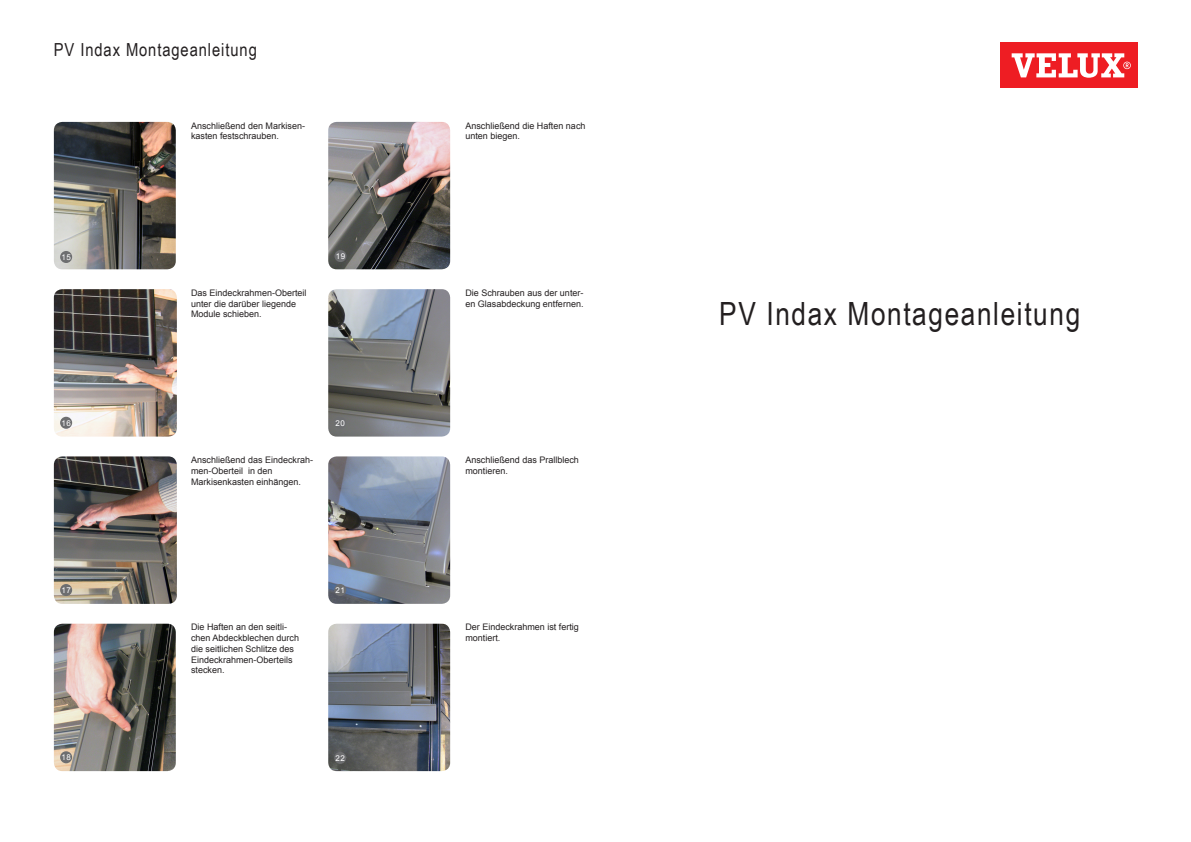
<style>
.page{position:relative;width:1191px;height:842px;background:#fff}
.page>*{position:absolute;margin:0;border:0;box-sizing:border-box;transform-origin:0 0}
.t1{font:32px "Arial Narrow";letter-spacing:.05em;color:#231f20}
.t2{font:18px "Arial Narrow";letter-spacing:.05em;color:#231f20}
.t3{font:9px/10.8px "Arial";color:#231f20}
.t4{font:8px "Arial";letter-spacing:.05em;color:#fff}
</style>
<div class="page">
<img style="left:54px;top:456px;width:123px;height:148px">
<img style="left:54px;top:289px;width:123px;height:148px">
<img style="left:54px;top:122px;width:122px;height:147px">
<div style="left:60px;top:251px;width:12px;height:12px;background:#6d6e70;border-radius:50%"></div>
<div style="left:60px;top:417px;width:12px;height:12px;background:#6d6e70;border-radius:50%"></div>
<div style="left:60px;top:584px;width:12px;height:12px;background:#6d6e70;border-radius:50%"></div>
<img style="left:54px;top:624px;width:122px;height:147px">
<div style="left:60px;top:751px;width:12px;height:12px;background:#6d6e70;border-radius:50%"></div>
<img style="left:328px;top:122px;width:122px;height:147px">
<div style="left:334px;top:250px;width:12px;height:12px;background:#6d6e70;border-radius:50%"></div>
<img style="left:328px;top:289px;width:122px;height:148px">
<div style="left:334px;top:417px;width:12px;height:12px;background:#6d6e70;border-radius:50%"></div>
<img style="left:328px;top:456px;width:122px;height:148px">
<img style="left:328px;top:624px;width:122px;height:147px">
<div style="left:334px;top:584px;width:12px;height:12px;background:#6d6e70;border-radius:50%"></div>
<div style="left:334px;top:752px;width:12px;height:12px;background:#6d6e70;border-radius:50%"></div>
<div style="left:1000px;top:43px;width:137px;height:45px;background:#ee1d23"></div>
<svg style="left:1011px;top:53px;width:119px;height:25px"></svg>
<p class="t2" style="left:54px;top:36px;width:204px">PV Indax Montageanleitung</p>
<p class="t3" style="left:191px;top:120px;width:116px">Anschließend den Markisen&shy;kasten festschrauben.</p>
<p class="t3" style="left:465px;top:120px;width:122px">Anschließend die Haften nach unten biegen.</p>
<p class="t4" style="left:61px;top:252px;width:11px">15</p>
<p class="t4" style="left:336px;top:251px;width:11px">19</p>
<p class="t3" style="left:191px;top:287px;width:117px">Das Eindeckrahmen-Oberteil unter die darüber liegende<br>Module schieben.</p>
<p class="t3" style="left:465px;top:287px;width:120px">Die Schrauben aus der unter&shy;en Glasabdeckung entfernen.</p>
<p class="t4" style="left:61px;top:418px;width:11px">16</p>
<p class="t4" style="left:335px;top:418px;width:11px">20</p>
<p class="t3" style="left:191px;top:454px;width:124px">Anschließend das Eindeckrah&shy;men-Oberteil in den</p>
<p class="t3" style="left:191px;top:476px;width:112px">Markisenkasten einhängen.</p>
<p class="t3" style="left:465px;top:454px;width:115px">Anschließend das Prallblech montieren.</p>
<p class="t4" style="left:61px;top:585px;width:11px">17</p>
<p class="t4" style="left:335px;top:585px;width:11px">21</p>
<p class="t3" style="left:191px;top:622px;width:110px">Die Haften an den seitli&shy;chen Abdeckblechen durch die seitlichen Schlitze des<br>Eindeckrahmen-Oberteils stecken.</p>
<p class="t3" style="left:465px;top:622px;width:115px">Der Eindeckrahmen ist fertig montiert.</p>
<p class="t4" style="left:61px;top:752px;width:11px">18</p>
<p class="t4" style="left:335px;top:753px;width:11px">22</p>
<p class="t1" style="left:719px;top:290px;width:362px">PV Indax Montageanleitung</p>
</div>
